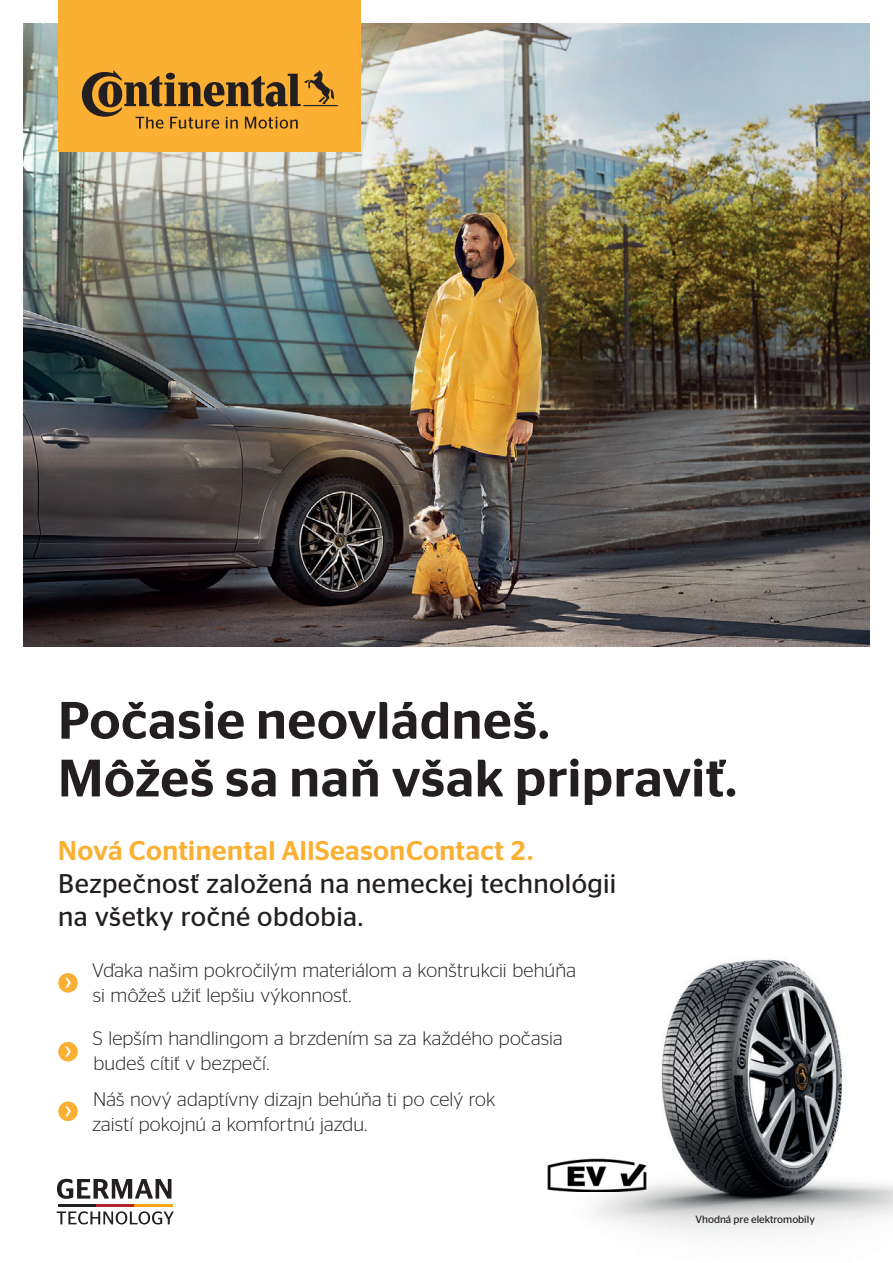
<style>
.page{position:relative;width:893px;height:1263px;background:#fff}
.page>*{position:absolute;margin:0;border:0;box-sizing:border-box;transform-origin:0 0}
.t1{font:500 52.5px/57.8px "Continental Stag Sans";letter-spacing:.015em;color:#231f20}
.t2{font:27px/33px "Continental Stag Sans";letter-spacing:.015em;color:#231f20}
.t3{font:500 27px "Continental Stag Sans";letter-spacing:.02em;color:#fbb033}
.t4{font:300 19.5px/24.8px "Continental Stag Sans";letter-spacing:.01em;color:#231f20}
.t5{font:10.5px "Continental Stag Sans";color:#231f20}
</style>
<div class="page">
<img style="left:23px;top:23px;width:847px;height:623px">
<img style="left:557px;top:959px;width:336px;height:276px">
<svg style="left:57px;top:1179px;width:114px;height:20px"></svg>
<svg style="left:57px;top:1211px;width:117px;height:13px"></svg>
<hr style="left:58px;top:1203px;width:38px;height:3px;background:#231f20">
<hr style="left:96px;top:1203px;width:39px;height:3px;background:#b3232c">
<hr style="left:134px;top:1203px;width:39px;height:3px;background:#f9a51b">
<img style="left:547px;top:1157px;width:101px;height:34px">
<div style="left:58px;top:1042px;width:20px;height:19px;background:#fbb033;border-radius:50%"></div>
<svg style="left:66px;top:1047px;width:5px;height:10px"></svg>
<div style="left:58px;top:1101px;width:20px;height:20px;background:#fbb033;border-radius:50%"></div>
<svg style="left:66px;top:1106px;width:5px;height:10px"></svg>
<div style="left:58px;top:973px;width:20px;height:20px;background:#fbb033;border-radius:50%"></div>
<svg style="left:66px;top:978px;width:5px;height:10px"></svg>
<div style="left:58px;top:0;width:303px;height:152px;background:#fbb033"></div>
<svg style="left:82px;top:70px;width:256px;height:59px"></svg>
<h1 class="t1" style="left:58px;top:691px;width:680px">Počasie neovládneš.<br>Môžeš sa naň však pripraviť.</h1>
<h2 class="t3" style="left:58px;top:835px;width:476px">Nová Continental AllSeasonContact 2.</h2>
<h2 class="t2" style="left:58px;top:867px;width:560px">Bezpečnosť založená na nemeckej technológii na všetky ročné obdobia.</h2>
<p class="t4" style="left:92px;top:958px;width:485px">Vďaka našim pokročilým materiálom a konštrukcii behúňa si môžeš užiť lepšiu výkonnosť.</p>
<p class="t4" style="left:93px;top:1026px;width:471px">S lepším handlingom a brzdením sa za každého počasia budeš cítiť v bezpečí.</p>
<p class="t4" style="left:92px;top:1086px;width:405px">Náš nový adaptívny dizajn behúňa ti po celý rok zaistí pokojnú a komfortnú jazdu.</p>
<p class="t5" style="left:695px;top:1214px;width:121px">Vhodná pre elektromobily</p>
</div>
